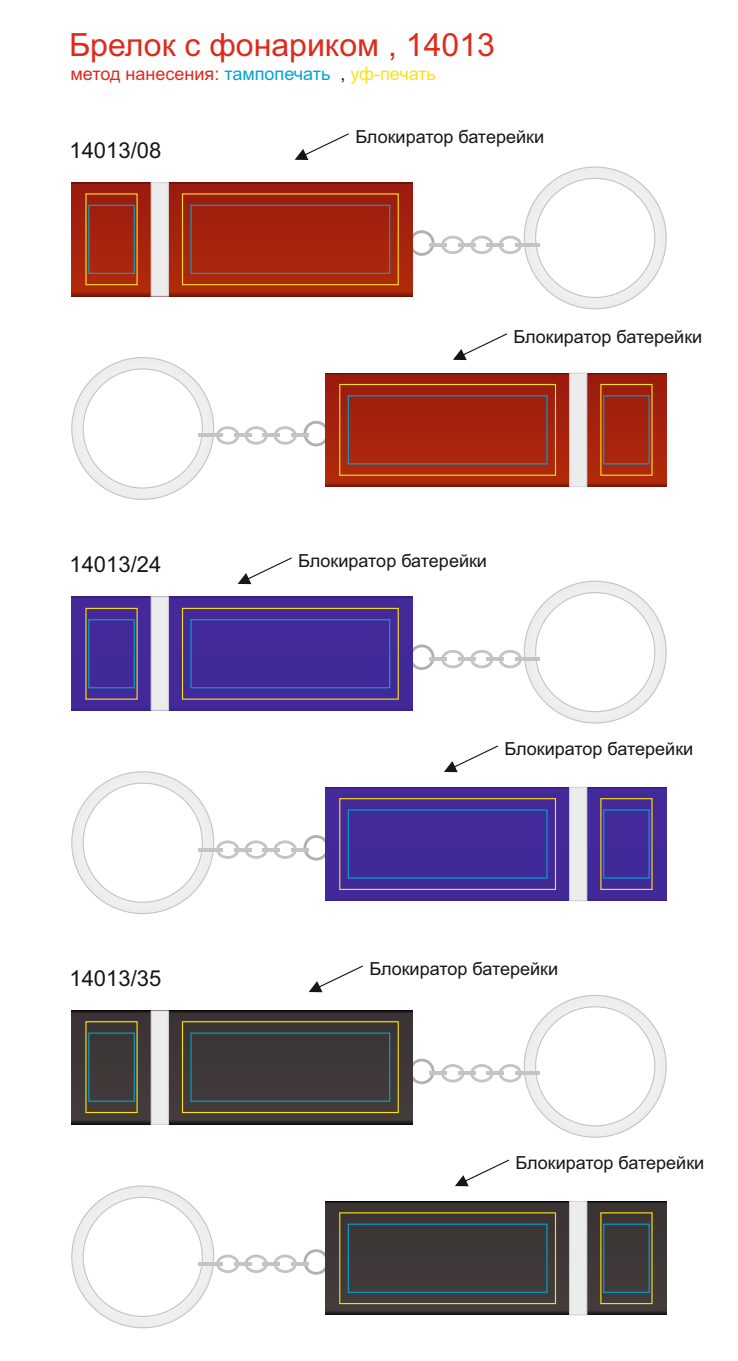
<style>
.page{position:relative;width:738px;height:1361px;background:#fff}
.page>*{position:absolute;margin:0;border:0;box-sizing:border-box;transform-origin:0 0}
.t1{font:32px "Arial";color:#dd2b1c}
.t2{font:22px "Arial";color:#151616}
.t3{font:18px "Arial";color:#151616}
.t4{font:18px "Arial";color:#dd2b1c}
.s1{color:#00a3d4}
.s2{color:#151616}
.s3{color:#fbe116}
</style>
<div class="page">
<div style="left:408px;top:230px;width:26px;height:26px;border:3px solid #afb0b0;border-radius:50%"></div>
<div style="left:408px;top:644px;width:26px;height:26px;border:3px solid #afb0b0;border-radius:50%"></div>
<div style="left:408px;top:1058px;width:26px;height:26px;border:3px solid #afb0b0;border-radius:50%"></div>
<svg style="left:72px;top:183px;width:340px;height:113px;background:#a4240d"></svg>
<div style="left:72px;top:597px;width:340px;height:113px;background:#42299a"></div>
<div style="left:72px;top:1011px;width:340px;height:113px;background:#3e3737"></div>
<svg style="left:150px;top:182px;width:19px;height:115px;background:#e5dfde"></svg>
<svg style="left:150px;top:596px;width:19px;height:115px;background:#e1e0e5"></svg>
<svg style="left:150px;top:1010px;width:19px;height:115px;background:#e0e0e0"></svg>
<hr style="left:429px;top:243px;width:17px;height:4px;background:#c4c4c5">
<hr style="left:429px;top:657px;width:17px;height:4px;background:#c4c4c5">
<hr style="left:429px;top:1071px;width:17px;height:4px;background:#c4c4c5">
<hr style="left:458px;top:243px;width:17px;height:4px;background:#c4c4c5">
<hr style="left:458px;top:657px;width:17px;height:4px;background:#c4c4c5">
<hr style="left:458px;top:1071px;width:17px;height:4px;background:#c4c4c5">
<hr style="left:486px;top:243px;width:17px;height:4px;background:#c4c4c5">
<hr style="left:486px;top:657px;width:17px;height:4px;background:#c4c4c5">
<hr style="left:486px;top:1071px;width:17px;height:4px;background:#c4c4c5">
<div style="left:441px;top:236px;width:23px;height:18px;border:3px solid #c4c4c5;border-radius:50%"></div>
<div style="left:441px;top:650px;width:23px;height:18px;border:3px solid #c4c4c5;border-radius:50%"></div>
<div style="left:441px;top:1064px;width:23px;height:18px;border:3px solid #c4c4c5;border-radius:50%"></div>
<div style="left:470px;top:236px;width:23px;height:18px;border:3px solid #c4c4c5;border-radius:50%"></div>
<div style="left:470px;top:650px;width:23px;height:18px;border:3px solid #c4c4c5;border-radius:50%"></div>
<div style="left:470px;top:1064px;width:23px;height:18px;border:3px solid #c4c4c5;border-radius:50%"></div>
<div style="left:498px;top:236px;width:23px;height:18px;border:3px solid #c4c4c5;border-radius:50%"></div>
<div style="left:498px;top:650px;width:23px;height:18px;border:3px solid #c4c4c5;border-radius:50%"></div>
<div style="left:498px;top:1064px;width:23px;height:18px;border:3px solid #c4c4c5;border-radius:50%"></div>
<svg style="left:523px;top:166px;width:143px;height:144px"></svg>
<svg style="left:523px;top:580px;width:143px;height:144px"></svg>
<svg style="left:523px;top:995px;width:143px;height:143px"></svg>
<hr style="left:515px;top:243px;width:24px;height:4px;background:#c4c4c5">
<hr style="left:515px;top:657px;width:24px;height:4px;background:#c4c4c5">
<hr style="left:515px;top:1071px;width:24px;height:4px;background:#c4c4c5">
<div style="left:303px;top:421px;width:26px;height:25px;border:3px solid #afb0b0;border-radius:50%"></div>
<div style="left:303px;top:835px;width:26px;height:25px;border:3px solid #afb0b0;border-radius:50%"></div>
<div style="left:303px;top:1249px;width:26px;height:25px;border:3px solid #afb0b0;border-radius:50%"></div>
<div style="left:325px;top:373px;width:340px;height:113px;background:#a4230e"></div>
<div style="left:325px;top:787px;width:340px;height:114px;background:#42299a"></div>
<svg style="left:325px;top:1201px;width:340px;height:114px;background:#3d3837"></svg>
<svg style="left:568px;top:372px;width:19px;height:115px;background:#e5dddc"></svg>
<svg style="left:568px;top:787px;width:19px;height:115px;background:#dfdee5"></svg>
<svg style="left:568px;top:1201px;width:19px;height:115px;background:#dfdfdf"></svg>
<hr style="left:291px;top:433px;width:17px;height:4px;background:#c4c4c5">
<hr style="left:291px;top:848px;width:17px;height:3px;background:#c4c4c5">
<hr style="left:291px;top:1262px;width:17px;height:3px;background:#c4c4c5">
<hr style="left:262px;top:433px;width:17px;height:4px;background:#c4c4c5">
<hr style="left:262px;top:848px;width:17px;height:3px;background:#c4c4c5">
<hr style="left:262px;top:1262px;width:17px;height:3px;background:#c4c4c5">
<hr style="left:234px;top:433px;width:17px;height:4px;background:#c4c4c5">
<hr style="left:234px;top:848px;width:17px;height:3px;background:#c4c4c5">
<hr style="left:234px;top:1262px;width:17px;height:3px;background:#c4c4c5">
<div style="left:273px;top:426px;width:23px;height:19px;border:3px solid #c4c4c5;border-radius:50%"></div>
<div style="left:273px;top:840px;width:23px;height:19px;border:3px solid #c4c4c5;border-radius:50%"></div>
<div style="left:273px;top:1254px;width:23px;height:19px;border:3px solid #c4c4c5;border-radius:50%"></div>
<div style="left:244px;top:426px;width:23px;height:19px;border:3px solid #c4c4c5;border-radius:50%"></div>
<div style="left:244px;top:840px;width:23px;height:19px;border:3px solid #c4c4c5;border-radius:50%"></div>
<div style="left:244px;top:1254px;width:23px;height:19px;border:3px solid #c4c4c5;border-radius:50%"></div>
<div style="left:216px;top:426px;width:23px;height:19px;border:3px solid #c4c4c5;border-radius:50%"></div>
<div style="left:216px;top:840px;width:23px;height:19px;border:3px solid #c4c4c5;border-radius:50%"></div>
<div style="left:216px;top:1254px;width:23px;height:19px;border:3px solid #c4c4c5;border-radius:50%"></div>
<svg style="left:71px;top:357px;width:144px;height:143px"></svg>
<svg style="left:71px;top:771px;width:144px;height:143px"></svg>
<svg style="left:71px;top:1185px;width:144px;height:144px"></svg>
<hr style="left:198px;top:433px;width:24px;height:4px;background:#c4c4c5">
<hr style="left:198px;top:848px;width:24px;height:3px;background:#c4c4c5">
<hr style="left:198px;top:1262px;width:24px;height:3px;background:#c4c4c5">
<div style="left:190px;top:205px;width:200px;height:69px;border:1px solid #00a3d4"></div>
<div style="left:88px;top:205px;width:47px;height:69px;border:1px solid #00a3d4"></div>
<div style="left:347px;top:395px;width:200px;height:69px;border:1px solid #00a3d4"></div>
<div style="left:602px;top:395px;width:47px;height:69px;border:1px solid #00a3d4"></div>
<div style="left:190px;top:619px;width:200px;height:69px;border:1px solid #00a3d4"></div>
<div style="left:88px;top:619px;width:47px;height:69px;border:1px solid #00a3d4"></div>
<div style="left:339px;top:798px;width:216px;height:92px;border:1px solid #fbe116"></div>
<div style="left:347px;top:809px;width:200px;height:69px;border:1px solid #00a3d4"></div>
<div style="left:600px;top:798px;width:52px;height:92px;border:1px solid #fbe116"></div>
<div style="left:602px;top:809px;width:47px;height:69px;border:1px solid #00a3d4"></div>
<div style="left:190px;top:1032px;width:200px;height:69px;border:1px solid #00a3d4"></div>
<div style="left:88px;top:1032px;width:47px;height:69px;border:1px solid #00a3d4"></div>
<div style="left:347px;top:1223px;width:200px;height:69px;border:1px solid #00a3d4"></div>
<div style="left:602px;top:1223px;width:47px;height:69px;border:1px solid #00a3d4"></div>
<svg style="left:237px;top:557px;width:55px;height:27px"></svg>
<svg style="left:308px;top:965px;width:55px;height:27px"></svg>
<svg style="left:444px;top:745px;width:54px;height:27px"></svg>
<svg style="left:453px;top:333px;width:54px;height:27px"></svg>
<svg style="left:294px;top:133px;width:55px;height:27px"></svg>
<svg style="left:455px;top:1159px;width:54px;height:27px"></svg>
<div style="left:339px;top:384px;width:216px;height:92px;border:1px solid #fbe116"></div>
<div style="left:600px;top:384px;width:52px;height:92px;border:1px solid #fbe116"></div>
<div style="left:182px;top:193px;width:216px;height:92px;border:1px solid #fbe116"></div>
<div style="left:339px;top:1212px;width:216px;height:92px;border:1px solid #fbe116"></div>
<div style="left:600px;top:1212px;width:52px;height:92px;border:1px solid #fbe116"></div>
<div style="left:182px;top:608px;width:216px;height:92px;border:1px solid #fbe116"></div>
<div style="left:85px;top:608px;width:52px;height:92px;border:1px solid #fbe116"></div>
<div style="left:182px;top:1021px;width:216px;height:92px;border:1px solid #fbe116"></div>
<div style="left:85px;top:1021px;width:52px;height:92px;border:1px solid #fbe116"></div>
<h1 class="t1" style="left:69px;top:33px;width:427px">Брелок с фонариком , 14013</h1>
<p class="t4" style="left:70px;top:67px;width:366px">метод нанесения: <span class="s1">тампопечать</span> <span class="s2">,</span> <span class="s3">уф-печать</span></p>
<p class="t2" style="left:69px;top:142px;width:93px">14013/08</p>
<p class="t2" style="left:69px;top:556px;width:93px">14013/24</p>
<p class="t2" style="left:69px;top:970px;width:93px">14013/35</p>
<p class="t3" style="left:355px;top:129px;width:190px">Блокиратор батерейки</p>
<p class="t3" style="left:513px;top:329px;width:190px">Блокиратор батерейки</p>
<p class="t3" style="left:298px;top:553px;width:190px">Блокиратор батерейки</p>
<p class="t3" style="left:504px;top:741px;width:190px">Блокиратор батерейки</p>
<p class="t3" style="left:369px;top:961px;width:190px">Блокиратор батерейки</p>
<p class="t3" style="left:515px;top:1155px;width:190px">Блокиратор батерейки</p>
</div>
